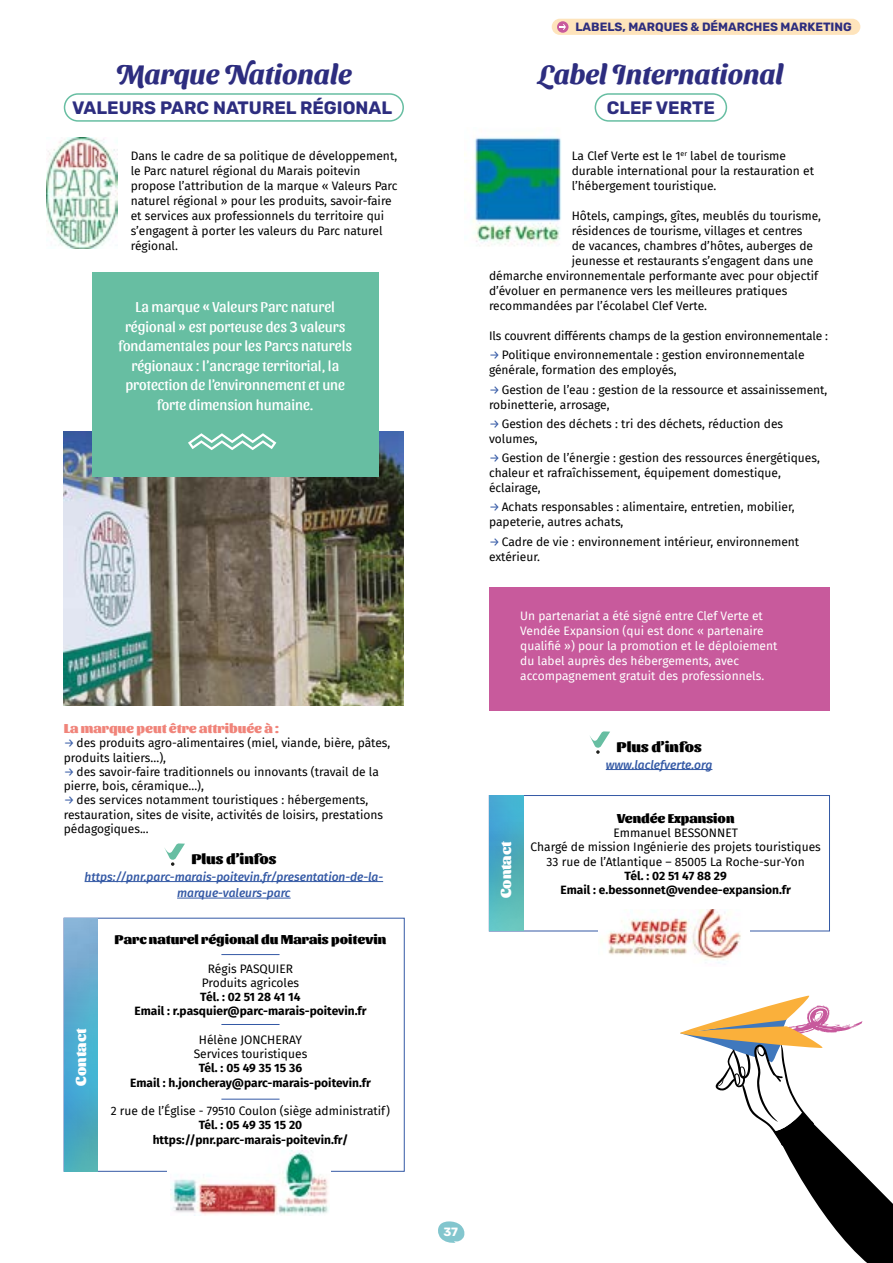
<style>
.page{position:relative;width:893px;height:1263px;background:#fff}
.page>*{position:absolute;margin:0;border:0;box-sizing:border-box;transform-origin:0 0}
.t1{font:700 27.75px "Sansita Swashed";color:#2d2d7f}
.t2{font:700 18px "Rubik";color:#2d2d7f}
.t3{font:15px/19.5px "Sansita";color:#fff;text-align:center}
.t4{font:900 15px "Sansita";color:#000}
.t5{font:900 15px "Sansita";color:#fff}
.t6{font:900 13.5px "Sansita";color:#000}
.t7{font:900 13.5px "Sansita";color:#f0847a}
.t8{font:12px/15px "Fira Sans";color:#000}
.t9{font:700 12px/14.2px "Fira Sans";color:#000;text-align:center}
.t10{font:12px/15px "Fira Sans";color:#fff}
.t11{font:italic 500 12px/16.5px "Fira Sans";color:#3459a5;text-align:center}
.t12{font:700 12px "Rubik";color:#2d2d7f}
.t13{font:700 12px "Rubik";color:#fff}
.s1{color:#3459a5}
</style>
<div class="page">
<svg style="left:438px;top:1221px;width:27px;height:22px"></svg>
<img style="left:64px;top:431px;width:340px;height:275px">
<div style="left:92px;top:273px;width:286px;height:204px;background:#67bea2"></div>
<div style="left:489px;top:587px;width:340px;height:124px;background:#c85a9c"></div>
<svg style="left:188px;top:433px;width:88px;height:17px"></svg>
<img style="left:47px;top:138px;width:70px;height:111px">
<img style="left:471px;top:137px;width:90px;height:109px">
<div style="left:552px;top:19px;width:308px;height:16px;background:#fee4bc;border-radius:8px"></div>
<div style="left:557px;top:21px;width:11px;height:12px;background:#c85a9c;border-radius:50%"></div>
<svg style="left:560px;top:24px;width:6px;height:6px"></svg>
<div style="left:64px;top:93px;width:340px;height:29px;border:2px solid #67bea2;border-radius:13px"></div>
<div style="left:595px;top:93px;width:132px;height:29px;border:2px solid #67bea2;border-radius:13px"></div>
<hr style="left:85px;top:881px;width:298px;height:1px;background:#3459a5">
<hr style="left:177px;top:898px;width:114px;height:1px;background:#3459a5">
<hr style="left:606px;top:769px;width:106px;height:1px;background:#3459a5">
<svg style="left:164px;top:843px;width:21px;height:23px"></svg>
<svg style="left:590px;top:731px;width:20px;height:23px"></svg>
<div style="left:64px;top:918px;width:341px;height:253px;background:#fff;border:1px solid #3459a5"></div>
<div style="left:64px;top:918px;width:34px;height:253px;background:#84b1d6"></div>
<svg style="left:64px;top:946px;width:34px;height:225px;background:#53abcb"></svg>
<div style="left:167px;top:1150px;width:164px;height:69px;background:#fff"></div>
<img style="left:171px;top:1150px;width:158px;height:66px">
<hr style="left:221px;top:1099px;width:59px;height:1px;background:#3459a5">
<hr style="left:221px;top:954px;width:59px;height:1px;background:#3459a5">
<hr style="left:221px;top:1024px;width:59px;height:1px;background:#3459a5">
<div style="left:489px;top:795px;width:341px;height:136px;background:#fff;border:1px solid #3459a5"></div>
<svg style="left:489px;top:795px;width:34px;height:135px;background:#4eb0c3"></svg>
<img style="left:599px;top:909px;width:150px;height:54px">
<svg style="left:680px;top:995px;width:213px;height:268px"></svg>
<p class="t12" style="left:575px;top:20px;width:278px">LABELS, MARQUES &amp; DÉMARCHES MARKETING</p>
<h1 class="t1" style="left:116px;top:53px;width:237px">Marque Nationale</h1>
<h1 class="t1" style="left:538px;top:53px;width:247px">Label International</h1>
<h2 class="t2" style="left:72px;top:97px;width:321px">VALEURS PARC NATUREL RÉGIONAL</h2>
<h2 class="t2" style="left:607px;top:98px;width:110px">CLEF VERTE</h2>
<p class="t8" style="left:131px;top:148px;width:268px">Dans le cadre de sa politique de développement, le Parc naturel régional du Marais poitevin propose l’attribution de la marque « Valeurs Parc naturel régional » pour les produits, savoir-faire et services aux professionnels du territoire qui s’engagent à porter les valeurs du Parc naturel régional.</p>
<p class="t8" style="left:572px;top:148px;width:244px">La Clef Verte est le 1<sup>er</sup> label de tourisme durable international pour la restauration et l’hébergement touristique.</p>
<p class="t8" style="left:572px;top:208px;width:251px">Hôtels, campings, gîtes, meublés du tourisme,</p>
<p class="t8" style="left:572px;top:223px;width:232px">résidences de tourisme, villages et centres</p>
<p class="t8" style="left:572px;top:238px;width:243px">de vacances, chambres d’hôtes, auberges de</p>
<p class="t8" style="left:572px;top:253px;width:243px">jeunesse et restaurants s’engagent dans une</p>
<p class="t8" style="left:489px;top:268px;width:331px">démarche environnementale performante avec pour objectif</p>
<p class="t8" style="left:489px;top:283px;width:300px">d’évoluer en permanence vers les meilleures pratiques</p>
<p class="t8" style="left:489px;top:298px;width:219px">recommandées par l’écolabel Clef Verte.</p>
<p class="t8" style="left:489px;top:328px;width:341px">Ils couvrent différents champs de la gestion environnementale :</p>
<p class="t8" style="left:489px;top:347px;width:317px"><span class="s1">→</span> Politique environnementale : gestion environnementale générale, formation des employés,</p>
<p class="t8" style="left:489px;top:382px;width:340px"><span class="s1">→</span> Gestion de l’eau : gestion de la ressource et assainissement, robinetterie, arrosage,</p>
<p class="t8" style="left:489px;top:416px;width:296px"><span class="s1">→</span> Gestion des déchets : tri des déchets, réduction des volumes,</p>
<p class="t8" style="left:489px;top:450px;width:332px"><span class="s1">→</span> Gestion de l’énergie : gestion des ressources énergétiques, chaleur et rafraîchissement, équipement domestique, éclairage,</p>
<p class="t8" style="left:489px;top:499px;width:307px"><span class="s1">→</span> Achats responsables : alimentaire, entretien, mobilier, papeterie, autres achats,</p>
<p class="t8" style="left:489px;top:534px;width:312px"><span class="s1">→</span> Cadre de vie : environnement intérieur, environnement extérieur.</p>
<p class="t3" style="left:118px;top:298px;width:235px">La marque « Valeurs Parc naturel régional » est porteuse des 3 valeurs fondamentales pour les Parcs naturels régionaux : l’ancrage territorial, la protection de l’environnement et une forte dimension humaine.</p>
<p class="t7" style="left:64px;top:720px;width:217px">La marque peut être attribuée à :</p>
<p class="t8" style="left:64px;top:736px;width:328px;line-height:14.2px"><span class="s1">→</span> des produits agro-alimentaires (miel, viande, bière, pâtes, produits laitiers…),</p>
<p class="t8" style="left:64px;top:764px;width:317px;line-height:14.2px"><span class="s1">→</span> des savoir-faire traditionnels ou innovants (travail de la pierre, bois, céramique…),</p>
<p class="t8" style="left:64px;top:793px;width:321px;line-height:14.2px"><span class="s1">→</span> des services notamment touristiques : hébergements, restauration, sites de visite, activités de loisirs, prestations pédagogiques...</p>
<p class="t4" style="left:191px;top:850px;width:87px">Plus d’infos</p>
<p class="t11" style="left:85px;top:868px;width:300px">https://pnr.parc-marais-poitevin.fr/presentation-de-la&shy;marque-valeurs-parc</p>
<p class="t5" style="left:72px;top:1085px;width:58px;rotate:-90deg">Contact</p>
<p class="t6" style="left:115px;top:931px;width:273px">Parc naturel régional du Marais poitevin</p>
<p class="t8" style="left:202px;top:961px;width:99px;line-height:14.2px;text-align:center">Régis PASQUIER<br>Produits agricoles</p>
<p class="t9" style="left:134px;top:989px;width:233px">Tél. : 02 51 28 41 14<br>Email : r.pasquier@parc-marais-poitevin.fr</p>
<p class="t8" style="left:194px;top:1032px;width:115px;line-height:14.2px;text-align:center">Hélène JONCHERAY<br>Services touristiques</p>
<p class="t9" style="left:130px;top:1060px;width:242px">Tél. : 05 49 35 15 36<br>Email : h.joncheray@parc-marais-poitevin.fr</p>
<p class="t8" style="left:111px;top:1103px;width:281px">2 rue de l’Église - 79510 Coulon (siège administratif)</p>
<p class="t9" style="left:153px;top:1117px;width:197px">Tél. : 05 49 35 15 20 https://pnr.parc-marais-poitevin.fr/</p>
<p class="t10" style="left:520px;top:608px;width:259px">Un partenariat a été signé entre Clef Verte et Vendée Expansion (qui est donc « partenaire qualifié ») pour la promotion et le déploiement du label auprès des hébergements, avec accompagnement gratuit des professionnels.</p>
<p class="t5" style="left:497px;top:898px;width:58px;rotate:-90deg">Contact</p>
<p class="t4" style="left:617px;top:738px;width:87px">Plus d’infos</p>
<p class="t11" style="left:606px;top:756px;width:108px">www.laclefverte.org</p>
<p class="t6" style="left:617px;top:810px;width:119px">Vendée Expansion</p>
<p class="t8" style="left:531px;top:825px;width:292px;line-height:14.2px;text-align:center">Emmanuel BESSONNET<br>Chargé de mission Ingénierie des projets touristiques<br>33 rue de l’Atlantique – 85005 La Roche-sur-Yon</p>
<p class="t9" style="left:625px;top:868px;width:104px">Tél. : 02 51 47 88 29</p>
<p class="t9" style="left:561px;top:882px;width:232px">Email : e.bessonnet@vendee-expansion.fr</p>
<p class="t13" style="left:443px;top:1225px;width:16px">37</p>
</div>
